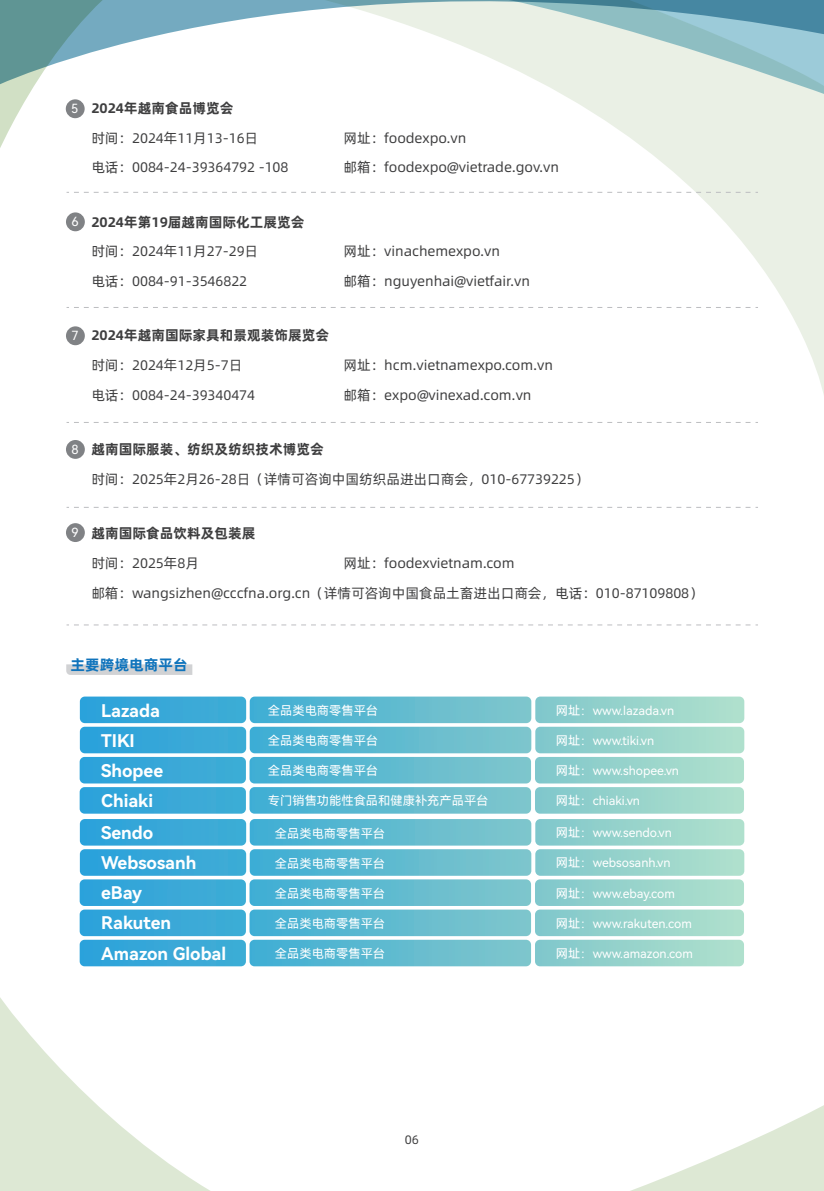
<style>
.page{position:relative;width:824px;height:1191px;background:#fff}
.page>*{position:absolute;margin:0;border:0;box-sizing:border-box;transform-origin:0 0}
.t1{font:17.5px/30.1px "Harmony OS Sans SC Bold";color:#fff}
.t2{font:700 14.88px "Alibaba Pu Hui Ti";color:#1074bc}
.t3{font:13.83px/29.8px "Alibaba Pu Hui Ti";letter-spacing:-.005em;color:#3e3e3f}
.t4{font:700 13.83px "Alibaba Pu Hui Ti";color:#3e3e3f}
.t5{font:12.6px "Harmony OS Sans SC";color:#fff}
.t6{font:12.25px "Harmony OS Sans SC";color:#fff}
.t7{font:12.25px "Alibaba Pu Hui Ti";color:#3e3e3f}
</style>
<div class="page">
<svg style="left:0;top:997px;width:210px;height:194px"></svg>
<svg style="left:630px;top:1106px;width:193px;height:85px"></svg>
<svg style="left:263px;top:94px;width:560px;height:297px"></svg>
<svg style="left:557px;top:91px;width:266px;height:3px"></svg>
<svg style="left:0;top:91px;width:80px;height:57px"></svg>
<svg style="left:0;top:0;width:823px;height:91px"></svg>
<svg style="left:67px;top:192px;width:691px;height:1px"></svg>
<svg style="left:67px;top:307px;width:691px;height:1px"></svg>
<svg style="left:67px;top:422px;width:691px;height:1px"></svg>
<svg style="left:67px;top:507px;width:691px;height:1px"></svg>
<svg style="left:67px;top:624px;width:691px;height:1px"></svg>
<div style="left:66px;top:212px;width:19px;height:19px;background:#808285;border-radius:50%"></div>
<div style="left:66px;top:326px;width:19px;height:19px;background:#808285;border-radius:50%"></div>
<div style="left:66px;top:440px;width:19px;height:19px;background:#808285;border-radius:50%"></div>
<div style="left:66px;top:523px;width:19px;height:19px;background:#808285;border-radius:50%"></div>
<div style="left:66px;top:99px;width:19px;height:19px;background:#808285;border-radius:50%"></div>
<svg style="left:66px;top:664px;width:126px;height:11px"></svg>
<svg style="left:80px;top:696px;width:664px;height:117px;background:#77c4d5"></svg>
<svg style="left:80px;top:819px;width:664px;height:147px;background:#77c4d5"></svg>
<p class="t5" style="left:71px;top:100px;width:9px">5</p>
<p class="t5" style="left:71px;top:213px;width:9px">6</p>
<p class="t5" style="left:71px;top:327px;width:9px">7</p>
<p class="t5" style="left:71px;top:440px;width:9px">8</p>
<p class="t4" style="left:91px;top:97px;width:144px">2024年越南食品博览会</p>
<p class="t3" style="left:91px;top:122px;width:168px">时间：2024年11月13-16日</p>
<p class="t3" style="left:343px;top:122px;width:124px">网址：foodexpo.vn</p>
<p class="t3" style="left:91px;top:152px;width:199px">电话：0084-24-39364792 -108</p>
<p class="t3" style="left:343px;top:152px;width:217px">邮箱：foodexpo@vietrade.gov.vn</p>
<p class="t4" style="left:91px;top:211px;width:215px">2024年第19届越南国际化工展览会</p>
<p class="t3" style="left:91px;top:236px;width:168px">时间：2024年11月27-29日</p>
<p class="t3" style="left:343px;top:236px;width:158px">网址：vinachemexpo.vn</p>
<p class="t3" style="left:91px;top:266px;width:157px">电话：0084-91-3546822</p>
<p class="t3" style="left:343px;top:266px;width:188px">邮箱：nguyenhai@vietfair.vn</p>
<p class="t4" style="left:91px;top:325px;width:239px">2024年越南国际家具和景观装饰展览会</p>
<p class="t3" style="left:91px;top:350px;width:153px">时间：2024年12月5-7日</p>
<p class="t3" style="left:343px;top:350px;width:211px">网址：hcm.vietnamexpo.com.vn</p>
<p class="t3" style="left:91px;top:379px;width:165px">电话：0084-24-39340474</p>
<p class="t3" style="left:343px;top:379px;width:189px">邮箱：expo@vinexad.com.vn</p>
<p class="t4" style="left:91px;top:438px;width:234px">越南国际服装、纺织及纺织技术博览会</p>
<p class="t3" style="left:91px;top:463px;width:498px">时间：2025年2月26-28日（详情可咨询中国纺织品进出口商会，010-67739225）</p>
<p class="t5" style="left:71px;top:524px;width:9px">9</p>
<p class="t4" style="left:91px;top:522px;width:166px">越南国际食品饮料及包装展</p>
<p class="t3" style="left:91px;top:547px;width:109px">时间：2025年8月</p>
<p class="t3" style="left:91px;top:547px;width:613px;text-indent:252px">网址：foodexvietnam.com<br>邮箱：wangsizhen@cccfna.org.cn（详情可咨询中国食品土畜进出口商会，电话：010-87109808）</p>
<p class="t2" style="left:71px;top:652px;width:119px">主要跨境电商平台</p>
<p class="t1" style="left:101px;top:694px;width:63px">Lazada<br>TIKI<br>Shopee<br>Chiaki</p>
<p class="t6" style="left:556px;top:702px;width:120px">网址：www.lazada.vn</p>
<p class="t6" style="left:268px;top:702px;width:112px">全品类电商零售平台</p>
<p class="t6" style="left:268px;top:732px;width:112px">全品类电商零售平台</p>
<p class="t6" style="left:268px;top:762px;width:112px">全品类电商零售平台</p>
<p class="t6" style="left:268px;top:792px;width:222px">专门销售功能性食品和健康补充产品平台</p>
<p class="t6" style="left:556px;top:732px;width:100px">网址：www.tiki.vn</p>
<p class="t6" style="left:556px;top:762px;width:125px">网址：www.shopee.vn</p>
<p class="t6" style="left:556px;top:792px;width:86px">网址：chiaki.vn</p>
<p class="t1" style="left:101px;top:817px;width:126px">Sendo<br>Websosanh eBay<br>Rakuten<br>Amazon Global</p>
<p class="t6" style="left:556px;top:824px;width:117px">网址：www.sendo.vn</p>
<p class="t6" style="left:275px;top:824px;width:112px">全品类电商零售平台</p>
<p class="t6" style="left:275px;top:855px;width:112px">全品类电商零售平台</p>
<p class="t6" style="left:275px;top:885px;width:112px">全品类电商零售平台</p>
<p class="t6" style="left:275px;top:915px;width:112px">全品类电商零售平台</p>
<p class="t6" style="left:275px;top:945px;width:112px">全品类电商零售平台</p>
<p class="t6" style="left:556px;top:854px;width:116px">网址：websosanh.vn</p>
<p class="t6" style="left:556px;top:884px;width:120px">网址：www.ebay.com</p>
<p class="t6" style="left:556px;top:914px;width:137px">网址：www.rakuten.com</p>
<p class="t6" style="left:556px;top:945px;width:138px">网址：www.amazon.com</p>
<p class="t7" style="left:405px;top:1130px;width:16px">06</p>
</div>
